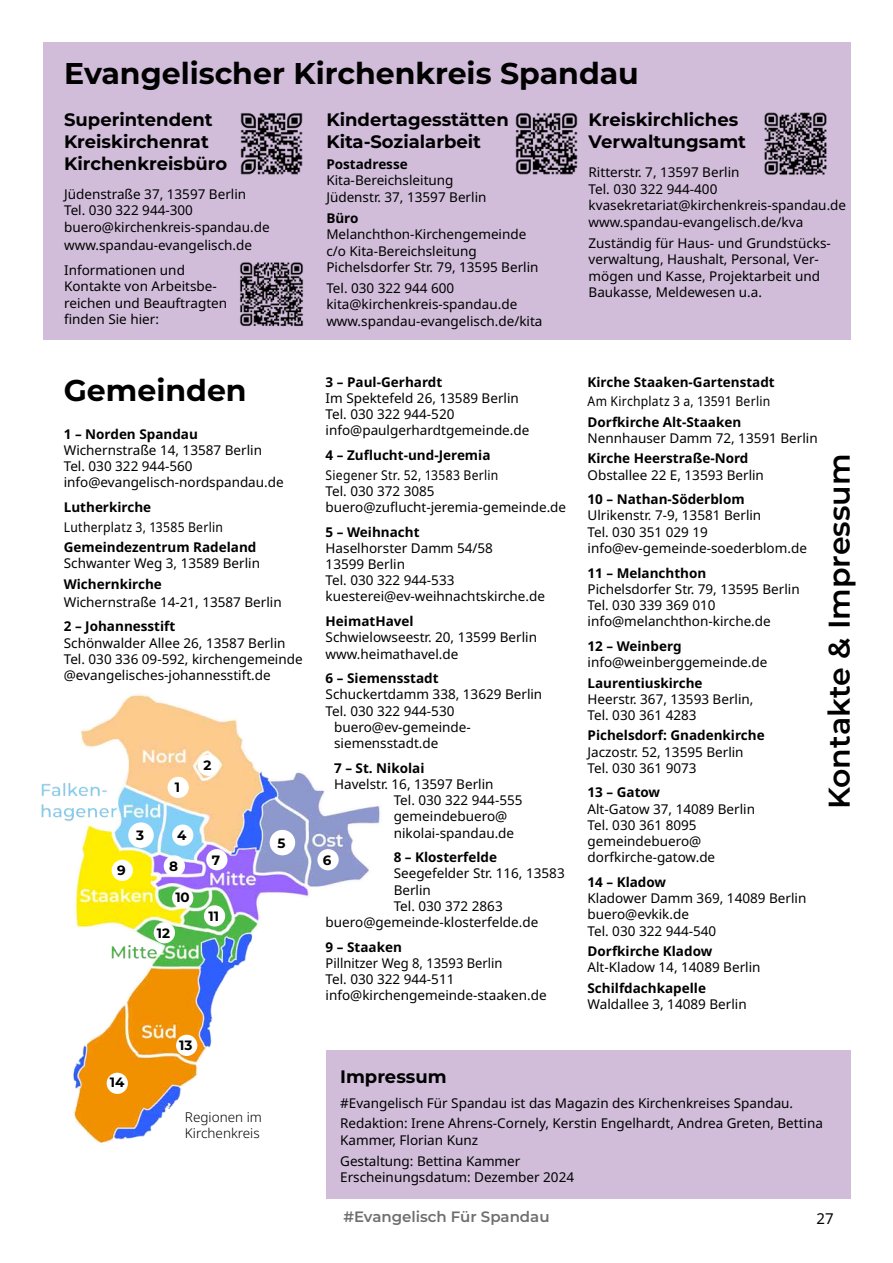
<style>
.page{position:relative;width:893px;height:1263px;background:#fff}
.page>*{position:absolute;margin:0;border:0;box-sizing:border-box;transform-origin:0 0}
.t1{font:700 30px "Montserrat";color:#000}
.t2{font:600 30px "Montserrat";color:#000}
.t3{font:700 18px/21.6px "Montserrat";color:#000}
.t4{font:600 15px "Montserrat";color:#706f6f}
.t5{font:15px "Noto Sans";color:#000}
.t6{font:13.5px/16.2px "Noto Sans";color:#000}
.t7{font:700 13.5px "Noto Sans";color:#000}
.t8{font:13.5px/16.2px "Noto Sans";color:#000;scale:.9 1}
.t9{font:13.5px/16.2px "Noto Sans";color:#000;scale:.96 1}
.t10{font:13.5px "Noto Sans";letter-spacing:.02em;color:#000;scale:.9 1}
.t11{font:13.5px "Noto Sans";letter-spacing:.025em;color:#000;scale:.9 1}
.t12{font:300 13.5px/16.2px "Noto Sans";color:#000}
.t13{font:700 13.5px "Montserrat";color:#000}
</style>
<div class="page">
<div style="left:326px;top:1050px;width:524px;height:149px;background:#d1bdda"></div>
<div style="left:43px;top:43px;width:808px;height:297px;background:#d1bdda"></div>
<img style="left:240px;top:113px;width:63px;height:62px">
<img style="left:240px;top:262px;width:63px;height:64px">
<img style="left:515px;top:113px;width:63px;height:62px">
<img style="left:764px;top:112px;width:63px;height:63px">
<img style="left:41px;top:694px;width:340px;height:449px">
<div style="left:128px;top:822px;width:26px;height:26px;background:#fff;border-radius:50%"></div>
<div style="left:176px;top:1035px;width:21px;height:21px;background:#fff;border-radius:50%"></div>
<div style="left:172px;top:887px;width:21px;height:22px;background:#fff;border-radius:50%"></div>
<div style="left:317px;top:849px;width:22px;height:21px;background:#fff;border-radius:50%"></div>
<div style="left:112px;top:860px;width:21px;height:21px;background:#fff;border-radius:50%"></div>
<div style="left:154px;top:922px;width:21px;height:21px;background:#fff;border-radius:50%"></div>
<div style="left:164px;top:855px;width:21px;height:22px;background:#fff;border-radius:50%"></div>
<div style="left:206px;top:849px;width:21px;height:21px;background:#fff;border-radius:50%"></div>
<div style="left:270px;top:830px;width:25px;height:25px;background:#fff;border-radius:50%"></div>
<div style="left:204px;top:905px;width:21px;height:21px;background:#fff;border-radius:50%"></div>
<div style="left:198px;top:755px;width:21px;height:21px;background:#fff;border-radius:50%"></div>
<div style="left:107px;top:1073px;width:21px;height:21px;background:#fff;border-radius:50%"></div>
<div style="left:168px;top:777px;width:21px;height:21px;background:#fff;border-radius:50%"></div>
<div style="left:172px;top:824px;width:21px;height:22px;background:#fff;border-radius:50%"></div>
<h1 class="t1" style="left:64px;top:52px;width:576px">Evangelischer Kirchenkreis Spandau</h1>
<h2 class="t3" style="left:64px;top:110px;width:165px">Superintendent<br>Kreiskirchenrat<br>Kirchenkreisbüro</h2>
<p class="t6" style="left:64px;top:186px;width:207px">Jüdenstraße 37, 13597 Berlin<br>Tel. 030 322 944-300 buero@kirchenkreis-spandau.de</p>
<p class="t6" style="left:64px;top:233px;width:189px;line-height:25px">www.spandau-evangelisch.de<br>Informationen und</p>
<p class="t6" style="left:64px;top:278px;width:165px">Kontakte von Arbeitsbe&shy;reichen und Beauftragten finden Sie hier:</p>
<h2 class="t3" style="left:326px;top:110px;width:184px">Kindertagesstätten<br>Kita-Sozialarbeit</h2>
<p class="t7" style="left:326px;top:156px;width:83px">Postadresse</p>
<p class="t6" style="left:326px;top:172px;width:162px">Kita-Bereichsleitung<br>Jüdenstr. 37, 13597 Berlin</p>
<p class="t7" style="left:326px;top:210px;width:34px">Büro</p>
<p class="t6" style="left:326px;top:226px;width:214px">Melanchthon-Kirchengemeinde c/o Kita-Bereichsleitung<br>Pichelsdorfer Str. 79, 13595 Berlin</p>
<p class="t6" style="left:326px;top:280px;width:218px">Tel. 030 322 944 600 kita@kirchenkreis-spandau.de www.spandau-evangelisch.de/kita</p>
<h2 class="t3" style="left:589px;top:110px;width:159px">Kreiskirchliches<br>Verwaltungsamt</h2>
<p class="t6" style="left:589px;top:164px;width:259px">Ritterstr. 7, 13597 Berlin<br>Tel. 030 322 944-400 kvasekretariat@kirchenkreis-spandau.de www.spandau-evangelisch.de/kva</p>
<p class="t6" style="left:589px;top:235px;width:244px">Zuständig für Haus- und Grundstücks&shy;verwaltung, Haushalt, Personal, Ver&shy;mögen und Kasse, Projektarbeit und Baukasse, Meldewesen u.a.</p>
<h1 class="t1" style="left:64px;top:369px;width:184px">Gemeinden</h1>
<p class="t7" style="left:64px;top:426px;width:136px">1 – Norden Spandau</p>
<p class="t6" style="left:64px;top:442px;width:221px">Wichernstraße 14, 13587 Berlin<br>Tel. 030 322 944-560 info@evangelisch-nordspandau.de</p>
<p class="t7" style="left:64px;top:499px;width:89px">Lutherkirche</p>
<p class="t11" style="left:64px;top:519px;width:178px">Lutherplatz 3, 13585 Berlin</p>
<p class="t7" style="left:64px;top:539px;width:194px">Gemeindezentrum Radeland</p>
<p class="t6" style="left:64px;top:555px;width:198px">Schwanter Weg 3, 13589 Berlin</p>
<p class="t7" style="left:64px;top:576px;width:100px">Wichernkirche</p>
<p class="t6" style="left:64px;top:594px;width:220px">Wichernstraße 14-21, 13587 Berlin</p>
<p class="t7" style="left:64px;top:619px;width:113px">2 – Johannesstift</p>
<p class="t6" style="left:64px;top:635px;width:240px">Schönwalder Allee 26, 13587 Berlin<br>Tel. 030 336 09-592, kirchengemeinde @evangelisches-johannesstift.de</p>
<p class="t13" style="left:117px;top:861px;width:10px">9</p>
<p class="t13" style="left:136px;top:826px;width:9px">3</p>
<p class="t13" style="left:175px;top:778px;width:7px">1</p>
<p class="t13" style="left:177px;top:826px;width:11px">4</p>
<p class="t13" style="left:169px;top:856px;width:10px">8</p>
<p class="t13" style="left:175px;top:887px;width:16px">10</p>
<p class="t13" style="left:157px;top:923px;width:15px">12</p>
<p class="t13" style="left:203px;top:756px;width:9px">2</p>
<p class="t13" style="left:212px;top:850px;width:10px">7</p>
<p class="t13" style="left:208px;top:906px;width:12px">11</p>
<p class="t13" style="left:278px;top:833px;width:10px">5</p>
<p class="t13" style="left:110px;top:1073px;width:16px">14</p>
<p class="t13" style="left:179px;top:1036px;width:15px">13</p>
<p class="t12" style="left:185px;top:1109px;width:79px">Regionen im<br>Kirchenkreis</p>
<p class="t7" style="left:326px;top:374px;width:118px">3 – Paul-Gerhardt</p>
<p class="t6" style="left:326px;top:390px;width:205px">Im Spektefeld 26, 13589 Berlin<br>Tel. 030 322 944-520 info@paulgerhardtgemeinde.de</p>
<p class="t7" style="left:326px;top:447px;width:166px">4 – Zuflucht-und-Jeremia</p>
<p class="t8" style="left:326px;top:467px;width:269px">Siegener Str. 52, 13583 Berlin<br>Tel. 030 372 3085 buero@zuflucht-jeremia-gemeinde.de</p>
<p class="t7" style="left:326px;top:524px;width:95px">5 – Weihnacht</p>
<p class="t6" style="left:326px;top:540px;width:221px">Haselhorster Damm 54/58<br>13599 Berlin<br>Tel. 030 322 944-533 kuesterei@ev-weihnachtskirche.de</p>
<p class="t7" style="left:326px;top:613px;width:89px">HeimatHavel</p>
<p class="t6" style="left:326px;top:629px;width:213px">Schwielowseestr. 20, 13599 Berlin www.heimathavel.de</p>
<p class="t7" style="left:326px;top:671px;width:114px">6 – Siemensstadt</p>
<p class="t6" style="left:326px;top:687px;width:218px">Schuckertdamm 338, 13629 Berlin</p>
<p class="t6" style="left:326px;top:703px;width:130px">Tel. 030 322 944-530</p>
<p class="t6" style="left:334px;top:719px;width:138px">buero@ev-gemeinde-</p>
<p class="t6" style="left:334px;top:735px;width:106px">siemensstadt.de</p>
<p class="t7" style="left:334px;top:760px;width:92px">7 – St. Nikolai</p>
<p class="t6" style="left:394px;top:776px;width:130px;text-indent:-60px">Havelstr. 16, 13597 Berlin<br>Tel. 030 322 944-555 gemeindebuero@ nikolai-spandau.de</p>
<p class="t7" style="left:394px;top:850px;width:105px">8 – Klosterfelde</p>
<p class="t6" style="left:394px;top:866px;width:173px">Seegefelder Str. 116, 13583</p>
<p class="t6" style="left:394px;top:882px;width:39px">Berlin</p>
<p class="t6" style="left:394px;top:898px;width:111px">Tel. 030 372 2863</p>
<p class="t6" style="left:326px;top:914px;width:214px">buero@gemeinde-klosterfelde.de</p>
<p class="t7" style="left:326px;top:939px;width:78px">9 – Staaken</p>
<p class="t9" style="left:326px;top:955px;width:232px">Pillnitzer Weg 8, 13593 Berlin<br>Tel. 030 322 944-511 info@kirchengemeinde-staaken.de</p>
<p class="t13" style="left:323px;top:850px;width:10px">6</p>
<p class="t7" style="left:587px;top:374px;width:189px">Kirche Staaken-Gartenstadt</p>
<p class="t10" style="left:587px;top:394px;width:205px">Am Kirchplatz 3 a, 13591 Berlin</p>
<p class="t7" style="left:587px;top:414px;width:155px">Dorfkirche Alt-Staaken</p>
<p class="t6" style="left:587px;top:430px;width:232px">Nennhauser Damm 72, 13591 Berlin</p>
<p class="t7" style="left:587px;top:451px;width:162px">Kirche Heerstraße-Nord</p>
<p class="t6" style="left:587px;top:467px;width:178px">Obstallee 22 E, 13593 Berlin</p>
<p class="t7" style="left:587px;top:492px;width:159px">10 – Nathan-Söderblom</p>
<p class="t6" style="left:587px;top:508px;width:221px">Ulrikenstr. 7-9, 13581 Berlin<br>Tel. 030 351 029 19 info@ev-gemeinde-soederblom.de</p>
<p class="t7" style="left:587px;top:565px;width:120px">11 – Melanchthon</p>
<p class="t6" style="left:587px;top:581px;width:214px">Pichelsdorfer Str. 79, 13595 Berlin<br>Tel. 030 339 369 010 info@melanchthon-kirche.de</p>
<p class="t7" style="left:587px;top:638px;width:96px">12 – Weinberg</p>
<p class="t6" style="left:587px;top:654px;width:181px">info@weinberggemeinde.de</p>
<p class="t7" style="left:587px;top:675px;width:117px">Laurentiuskirche</p>
<p class="t6" style="left:587px;top:691px;width:167px">Heerstr. 367, 13593 Berlin,<br>Tel. 030 361 4283</p>
<p class="t7" style="left:587px;top:728px;width:179px">Pichelsdorf: Gnadenkirche</p>
<p class="t6" style="left:587px;top:744px;width:158px">Jaczostr. 52, 13595 Berlin<br>Tel. 030 361 9073</p>
<p class="t7" style="left:587px;top:785px;width:74px">13 – Gatow</p>
<p class="t6" style="left:587px;top:801px;width:169px">Alt-Gatow 37, 14089 Berlin<br>Tel. 030 361 8095 gemeindebuero@ dorfkirche-gatow.de</p>
<p class="t7" style="left:587px;top:874px;width:80px">14 – Kladow</p>
<p class="t6" style="left:587px;top:890px;width:220px">Kladower Damm 369, 14089 Berlin buero@evkik.de<br>Tel. 030 322 944-540</p>
<p class="t7" style="left:587px;top:943px;width:126px">Dorfkirche Kladow</p>
<p class="t6" style="left:587px;top:959px;width:175px">Alt-Kladow 14, 14089 Berlin</p>
<p class="t7" style="left:587px;top:980px;width:120px">Schilfdachkapelle</p>
<p class="t6" style="left:587px;top:996px;width:161px">Waldallee 3, 14089 Berlin</p>
<h1 class="t2" style="left:819px;top:809px;width:357px;rotate:-90deg">Kontakte &amp; Impressum</h1>
<h2 class="t3" style="left:340px;top:1066px;width:108px">Impressum</h2>
<p class="t6" style="left:340px;top:1093px;width:484px;line-height:20.7px">#Evangelisch Für Spandau ist das Magazin des Kirchenkreises Spandau.<br>Redaktion: Irene Ahrens-Cornely, Kerstin Engelhardt, Andrea Greten, Bettina</p>
<p class="t6" style="left:340px;top:1130px;width:182px;line-height:20.7px">Kammer, Florian Kunz<br>Gestaltung: Bettina Kammer</p>
<p class="t6" style="left:340px;top:1169px;width:235px">Erscheinungsdatum: Dezember 2024</p>
<p class="t4" style="left:343px;top:1207px;width:208px">#Evangelisch Für Spandau</p>
<p class="t5" style="left:816px;top:1210px;width:19px">27</p>
</div>
